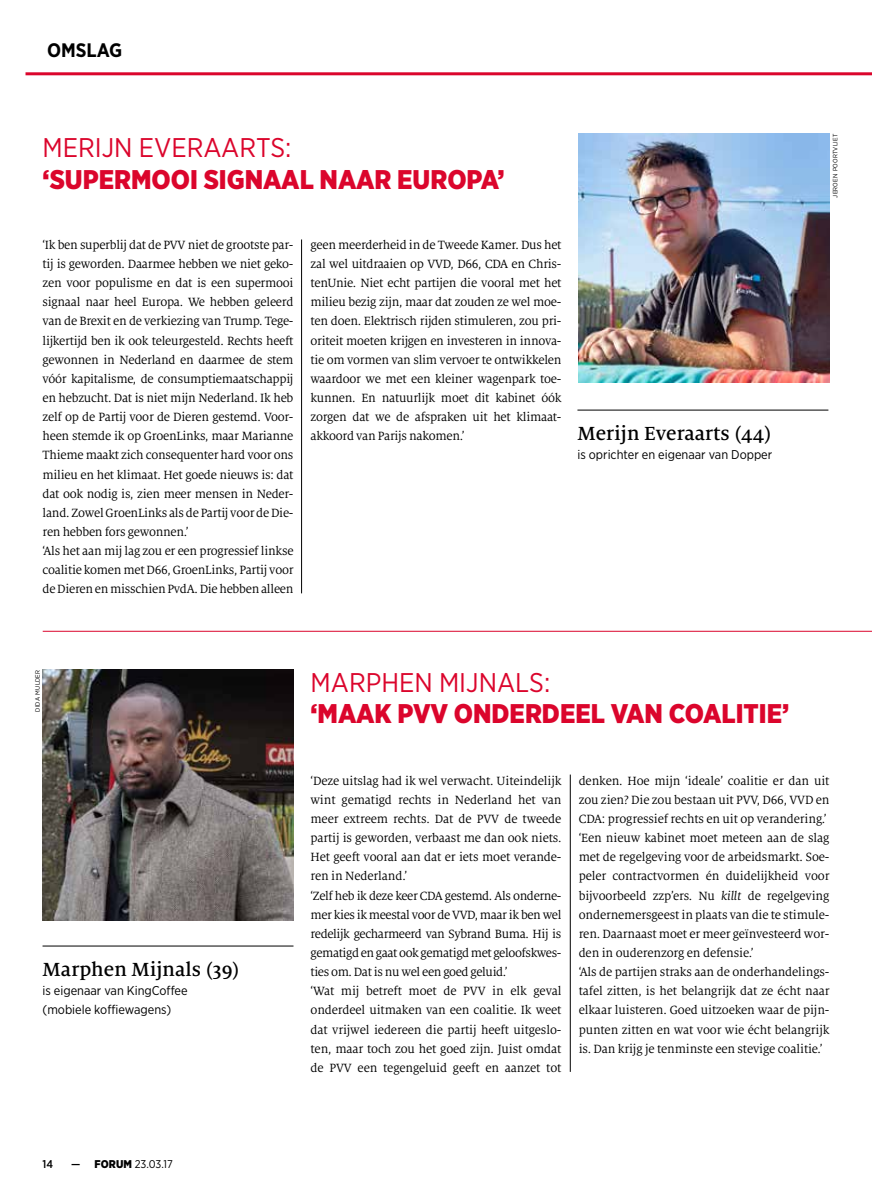
<style>
.page{position:relative;width:872px;height:1191px;background:#fff}
.page>*{position:absolute;margin:0;border:0;box-sizing:border-box;transform-origin:0 0}
.t1{font:900 27px "Gotham Narrow";color:#db052c}
.t2{font:27px "Gotham Narrow";color:#db052c}
.t3{font:500 21px "Milo Serif Pro";color:#000}
.t4{font:700 19.5px "Gotham Narrow";color:#000}
.t5{font:13.2px/19.2px "Milo Serif Pro";letter-spacing:-.02em;color:#000}
.t6{font:12.75px/19.2px "Gotham Narrow";color:#000}
.t7{font:11.25px "Gotham Narrow";color:#000}
.t8{font:500 11.25px "Gotham Narrow";color:#000}
.t9{font:6.3px "Gotham Narrow";letter-spacing:.03em;color:#000}
.s1{font-weight:500}
.s2{font-weight:900}
.s3{font-style:italic}
</style>
<div class="page">
<hr style="left:26px;top:72px;width:846px;height:3px;background:#db052c">
<hr style="left:570px;top:774px;width:1px;height:297px;background:#000">
<img style="left:43px;top:670px;width:250px;height:251px">
<hr style="left:43px;top:631px;width:829px;height:1px;background:#db052c">
<hr style="left:301px;top:239px;width:1px;height:354px;background:#000">
<img style="left:578px;top:134px;width:251px;height:249px">
<hr style="left:43px;top:945px;width:250px;height:1px;background:#000">
<hr style="left:577px;top:410px;width:251px;height:1px;background:#000">
<h3 class="t4" style="left:47px;top:38px;width:77px">OMSLAG</h3>
<h1 class="t2" style="left:43px;top:131px;width:250px">MERIJN EVERAARTS:</h1>
<h1 class="t1" style="left:43px;top:161px;width:464px">‘SUPERMOOI SIGNAAL NAAR EUROPA’</h1>
<p class="t5" style="left:43px;top:235px;width:252px">‘Ik ben superblij dat de PVV niet de grootste par&shy;tij is geworden. Daarmee hebben we niet geko&shy;zen voor populisme en dat is een supermooi signaal naar heel Europa. We hebben geleerd van de Brexit en de verkiezing van Trump. Tege&shy;lijkertijd ben ik ook teleurgesteld. Rechts heeft gewonnen in Nederland en daarmee de stem vóór kapitalisme, de consumptiemaatschappij en hebzucht. Dat is niet mijn Nederland. Ik heb zelf op de Partij voor de Dieren gestemd. Voor&shy;heen stemde ik op GroenLinks, maar Marianne Thieme maakt zich consequenter hard voor ons milieu en het klimaat. Het goede nieuws is: dat dat ook nodig is, zien meer mensen in Neder&shy;land. Zowel GroenLinks als de Partij voor de Die&shy;ren hebben fors gewonnen.’<br>‘Als het aan mij lag zou er een progressief linkse coalitie komen met D66, GroenLinks, Partij voor de Dieren en misschien PvdA. Die hebben alleen</p>
<p class="t5" style="left:310px;top:235px;width:252px;text-align:justify">geen meerderheid in de Tweede Kamer. Dus het zal wel uitdraaien op VVD, D66, CDA en Chris&shy;tenUnie. Niet echt partijen die vooral met het milieu bezig zijn, maar dat zouden ze wel moe&shy;ten doen. Elektrisch rijden stimuleren, zou pri&shy;oriteit moeten krijgen en investeren in innova&shy;tie om vormen van slim vervoer te ontwikkelen waardoor we met een kleiner wagenpark toe&shy;kunnen. En natuurlijk moet dit kabinet óók zorgen dat we de afspraken uit het klimaat&shy;akkoord van Parijs nakomen.’</p>
<h2 class="t3" style="left:577px;top:421px;width:195px">Merijn Everaarts (44)</h2>
<p class="t6" style="left:577px;top:445px;width:196px">is oprichter en eigenaar van Dopper</p>
<p class="t9" style="left:34px;top:711px;width:43px;rotate:-90deg">dida mulder</p>
<h1 class="t2" style="left:310px;top:665px;width:241px">MARPHEN MIJNALS:</h1>
<h1 class="t1" style="left:310px;top:695px;width:480px">‘MAAK PVV ONDERDEEL VAN COALITIE’</h1>
<p class="t9" style="left:831px;top:197px;width:65px;rotate:-90deg">jeroen poortvliet</p>
<h2 class="t3" style="left:43px;top:957px;width:198px">Marphen Mijnals (39)</h2>
<p class="t6" style="left:43px;top:981px;width:147px">is eigenaar van KingCoffee (mobiele koffiewagens)</p>
<p class="t8" style="left:43px;top:1156px;width:12px">14</p>
<p class="t7" style="left:71px;top:1156px;width:103px"><span class="s1">—</span> <span class="s2">FORUM</span> 23.03.17</p>
<p class="t5" style="left:310px;top:771px;width:252px">‘Deze uitslag had ik wel verwacht. Uiteindelijk wint gematigd rechts in Nederland het van meer extreem rechts. Dat de PVV de tweede partij is geworden, verbaast me dan ook niets.<br>Het geeft vooral aan dat er iets moet verande&shy;ren in Nederland.’<br>‘Zelf heb ik deze keer CDA gestemd. Als onderne&shy;mer kies ik meestal voor de VVD, maar ik ben wel redelijk gecharmeerd van Sybrand Buma. Hij is gematigd en gaat ook gematigd met geloofskwes&shy;ties om. Dat is nu wel een goed geluid.’<br>‘Wat mij betreft moet de PVV in elk geval onderdeel uitmaken van een coalitie. Ik weet dat vrijwel iedereen die partij heeft uitgeslo&shy;ten, maar toch zou het goed zijn. Juist omdat de PVV een tegengeluid geeft en aanzet tot</p>
<p class="t5" style="left:578px;top:771px;width:252px">denken. Hoe mijn ‘ideale’ coalitie er dan uit zou zien? Die zou bestaan uit PVV, D66, VVD en CDA: progressief rechts en uit op verandering.’ ‘Een nieuw kabinet moet meteen aan de slag met de regelgeving voor de arbeidsmarkt. Soe&shy;peler contractvormen én duidelijkheid voor bijvoorbeeld zzp’ers. Nu <span class="s3">killt</span> de regelgeving ondernemersgeest in plaats van die te stimule&shy;ren. Daarnaast moet er meer geïnvesteerd wor&shy;den in ouderenzorg en defensie.’<br>‘Als de partijen straks aan de onderhandelings&shy;tafel zitten, is het belangrijk dat ze écht naar elkaar luisteren. Goed uitzoeken waar de pijn&shy;punten zitten en wat voor wie écht belangrijk is. Dan krijg je tenminste een stevige coalitie.’</p>
</div>
